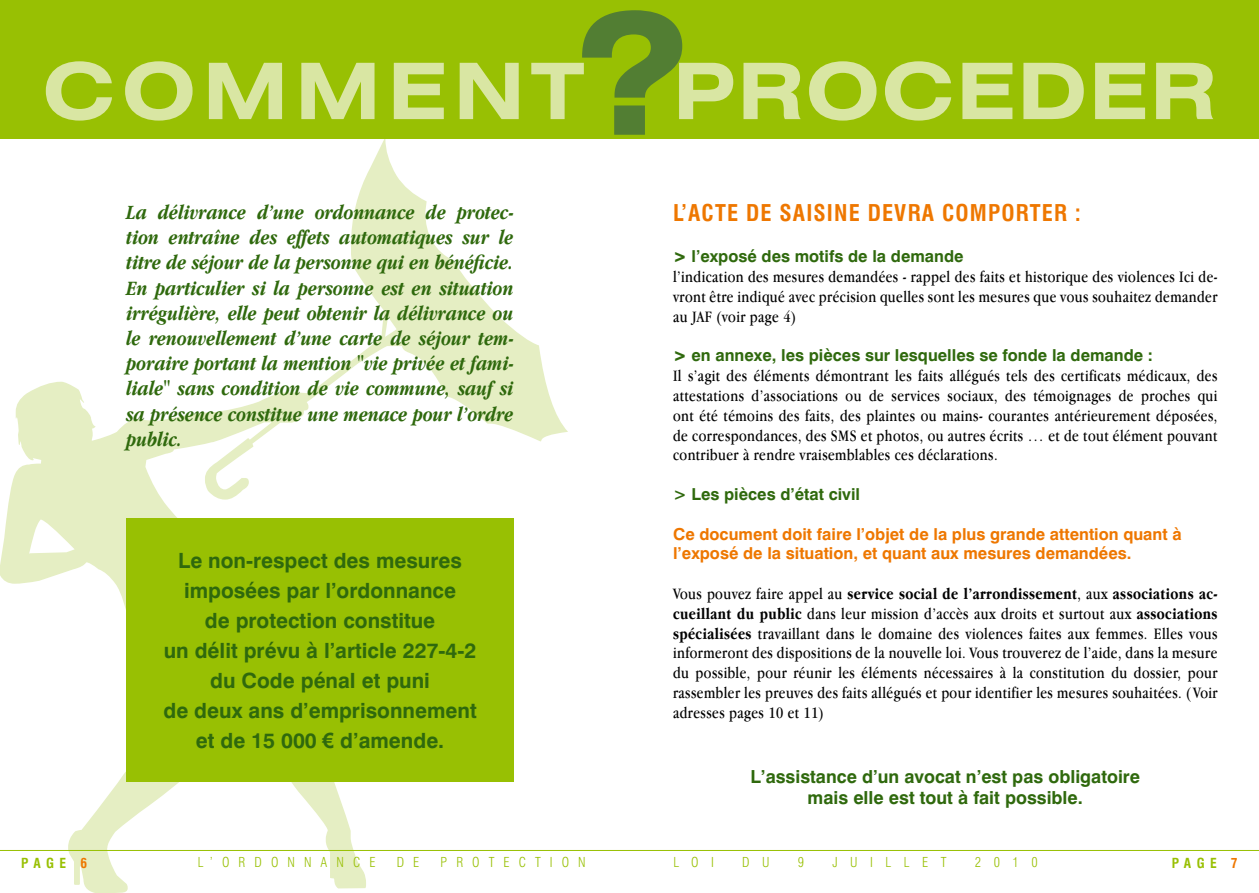
<style>
.page{position:relative;width:1259px;height:893px;background:#fff}
.page>*{position:absolute;margin:0;border:0;box-sizing:border-box;transform-origin:0 0}
.t1{font:700 expanded 78px "Swiss 721 BT";letter-spacing:.025em;color:#d9e6a3}
.t2{font:700 condensed 22.5px "Swiss 721 BT";letter-spacing:.05em;color:#e70}
.t3{font:italic 700 21px/25.2px "Apple Garamond";color:#2f690d;text-align:justify}
.t4{font:700 21px/30px "Swiss 721 BT";color:#2f690d;text-align:center}
.t5{font:700 18px/21.6px "Swiss 721 BT";color:#2f690d;text-align:center}
.t6{font:16.5px/19.8px "Apple Garamond";letter-spacing:.025em;color:#000;text-align:justify}
.t7{font:700 16.5px/19.8px "Swiss 721 BT";color:#e70}
.t8{font:700 16.5px "Swiss 721 BT";color:#2f690d}
.t9{font:300 condensed 13.5px "Swiss 721 BT";letter-spacing:.67em;color:#98c003}
.t10{font:700 condensed 13.5px "Swiss 721 BT";letter-spacing:.4em;color:#98c003}
.t11{font:300 condensed 13.5px "Swiss 721 BT";letter-spacing:.93em;color:#98c003}
.s1{font-size:168px;color:#527e33}
.s2{font-family:"Arial"}
.s3{font-family:"Swiss 721 BT Black No 2";font-weight:400}
.s4{font-weight:700}
.s5{color:#e70}
</style>
<div class="page">
<svg style="left:0;top:138px;width:568px;height:755px"></svg>
<div style="left:0;top:0;width:1259px;height:138px;background:#98c003"></div>
<div style="left:126px;top:518px;width:387px;height:263px;background:#98c003"></div>
<hr style="left:0;top:850px;width:1259px;height:1px;background:#98c003">
<h1 class="t1" style="left:43px;top:44px;width:1175px">COMMENT <span class="s1">?</span>PROCEDER</h1>
<p class="t3" style="left:126px;top:199px;width:388px">La délivrance d’une ordonnance de protec&shy;tion entraîne des effets automatiques sur le titre de séjour de la personne qui en bénéficie.<br>En particulier si la personne est en situation irrégulière, elle peut obtenir la délivrance ou le renouvellement d’une carte de séjour tem&shy;poraire portant la mention "vie privée et fami&shy;liale" sans condition de vie commune, sauf si sa présence constitue une menace pour l’ordre public.</p>
<p class="t4" style="left:163px;top:545px;width:315px">Le non-respect des mesures imposées par l’ordonnance<br>de protection constitue<br>un délit prévu à l’article 227-4-2 du Code pénal et puni<br>de deux ans d’emprisonnement et de 15 000 <span class="s2">€</span> d’amende.</p>
<h2 class="t2" style="left:673px;top:199px;width:409px">L’ACTE DE SAISINE DEVRA COMPORTER :</h2>
<p class="t8" style="left:673px;top:246px;width:292px"><span class="s3">&gt;</span> l’exposé des motifs de la demande</p>
<p class="t6" style="left:673px;top:267px;width:546px">l’indication des mesures demandées - rappel des faits et historique des violences Ici de&shy;vront être indiqué avec précision quelles sont les mesures que vous souhaitez demander au JAF (voir page 4)</p>
<p class="t8" style="left:673px;top:345px;width:481px"><span class="s3">&gt;</span> en annexe, les pièces sur lesquelles se fonde la demande :</p>
<p class="t6" style="left:673px;top:366px;width:546px">Il s’agit des éléments démontrant les faits allégués tels des certificats médicaux, des attestations d’associations ou de services sociaux, des témoignages de proches qui ont été témoins des faits, des plaintes ou mains- courantes antérieurement déposées, de correspondances, des SMS et photos, ou autres écrits … et de tout élément pouvant contribuer à rendre vraisemblables ces déclarations.</p>
<p class="t8" style="left:673px;top:484px;width:188px">&gt; Les pièces d’état civil</p>
<p class="t7" style="left:673px;top:524px;width:510px">Ce document doit faire l’objet de la plus grande attention quant à l’exposé de la situation, et quant aux mesures demandées.</p>
<p class="t6" style="left:673px;top:583px;width:546px">Vous pouvez faire appel au <span class="s4">service social de l’arrondissement</span>, aux <span class="s4">associations ac&shy;cueillant du public</span> dans leur mission d’accès aux droits et surtout aux <span class="s4">associations spécialisées</span> travaillant dans le domaine des violences faites aux femmes. Elles vous informeront des dispositions de la nouvelle loi. Vous trouverez de l’aide, dans la mesure du possible, pour réunir les éléments nécessaires à la constitution du dossier, pour rassembler les preuves des faits allégués et pour identifier les mesures souhaitées. (Voir adresses pages 10 et 11)</p>
<p class="t5" style="left:750px;top:765px;width:391px">L’assistance d’un avocat n’est pas obligatoire mais elle est tout à fait possible.</p>
<p class="t10" style="left:21px;top:855px;width:67px">PAGE <span class="s5">6</span></p>
<p class="t9" style="left:198px;top:854px;width:179px">L’ORDONNANCE</p>
<p class="t9" style="left:397px;top:854px;width:24px">D E</p>
<p class="t9" style="left:440px;top:854px;width:147px">PROTECTION</p>
<p class="t9" style="left:673px;top:854px;width:42px">LOI</p>
<p class="t9" style="left:742px;top:854px;width:29px">D U</p>
<p class="t9" style="left:798px;top:854px;width:8px">9</p>
<p class="t11" style="left:832px;top:854px;width:116px">JUILLET</p>
<p class="t9" style="left:975px;top:854px;width:64px">2010</p>
<p class="t10" style="left:1171px;top:855px;width:67px">PAGE <span class="s5">7</span></p>
</div>
